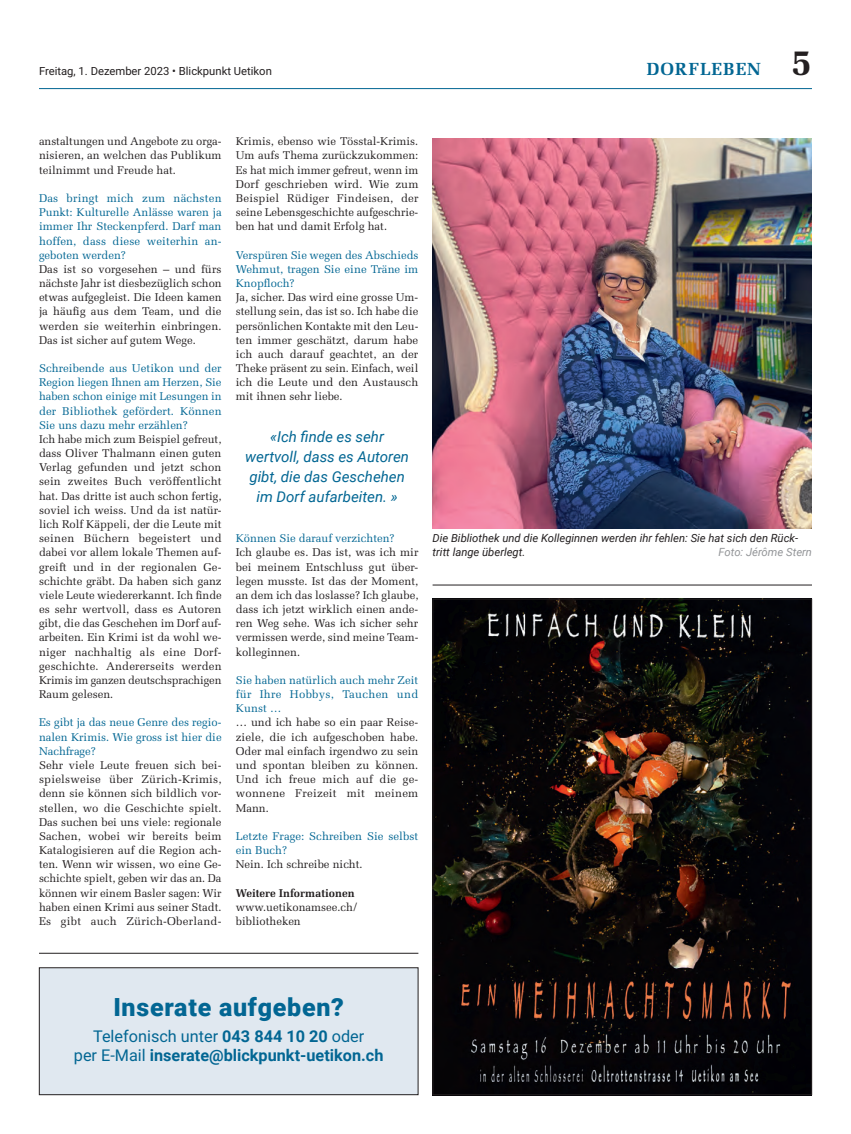
<style>
.page{position:relative;width:851px;height:1134px;background:#fff}
.page>*{position:absolute;margin:0;border:0;box-sizing:border-box;transform-origin:0 0}
.t1{font:900 25px "Roboto";letter-spacing:.03em;color:#026693}
.t2{font:700 17.5px "Melior LT Std";letter-spacing:.05em;color:#026693}
.t3{font:700 16.25px/18.8px "Roboto";color:#026693;text-align:center}
.t4{font:italic 15px/20px "Roboto";color:#026693;text-align:center}
.t5{font:11.25px/14.1px "Melior LT Std";color:#231f20;text-align:justify}
.t6{font:11.25px/14.1px "Melior LT Std";letter-spacing:.005em;color:#026693;text-align:justify}
.t7{font:italic 11.25px/14.1px "Roboto";color:#231f20}
.t8{font:11.25px "Roboto";color:#231f20}
.t9{font:700 11.25px "Melior LT Std";color:#231f20}
.t10{font:italic 11.25px "Roboto";color:#939598}
.s1{font-size:37.5px;color:#231f20}
.s2{font-weight:400}
</style>
<div class="page">
<hr style="left:39px;top:88px;width:772px;height:1px;background:#026693">
<img style="left:434px;top:601px;width:375px;height:492px">
<hr style="left:432px;top:585px;width:379px;height:1px;background:#231f20">
<hr style="left:39px;top:953px;width:379px;height:1px;background:#231f20">
<img style="left:432px;top:138px;width:379px;height:390px">
<div style="left:39px;top:968px;width:379px;height:127px;background:#e0e8f0"></div>
<div style="left:39px;top:967px;width:379px;height:128px;border:1px solid #231f20"></div>
<p class="t8" style="left:39px;top:63px;width:234px">Freitag, 1. Dezember 2023 • Blickpunkt Uetikon</p>
<h2 class="t2" style="left:646px;top:58px;width:166px">DORFLEBEN <span class="s1">5</span></h2>
<p class="t5" style="left:39px;top:134px;width:184px">anstaltungen und Angebote zu orga&shy;nisieren, an welchen das Publikum teilnimmt und Freude hat.</p>
<p class="t6" style="left:39px;top:191px;width:184px">Das bringt mich zum nächsten Punkt: Kulturelle Anlässe waren ja immer Ihr Steckenpferd. Darf man hoffen, dass diese weiterhin an&shy;geboten werden?</p>
<p class="t5" style="left:39px;top:262px;width:184px">Das ist so vorgesehen – und fürs nächste Jahr ist diesbezüglich schon etwas aufgegleist. Die Ideen kamen ja häufig aus dem Team, und die werden sie weiterhin einbringen.<br>Das ist sicher auf gutem Wege.</p>
<p class="t6" style="left:39px;top:361px;width:184px">Schreibende aus Uetikon und der Region liegen Ihnen am Herzen, Sie haben schon einige mit Lesungen in der Bibliothek gefördert. Können Sie uns dazu mehr erzählen?</p>
<p class="t5" style="left:39px;top:432px;width:184px">Ich habe mich zum Beispiel gefreut, dass Oliver Thalmann einen guten Verlag gefunden und jetzt schon sein zweites Buch veröffentlicht hat. Das dritte ist auch schon fertig, soviel ich weiss. Und da ist natür&shy;lich Rolf Käppeli, der die Leute mit seinen Büchern begeistert und dabei vor allem lokale Themen auf&shy;greift und in der regionalen Ge&shy;schichte gräbt. Da haben sich ganz viele Leute wiedererkannt. Ich finde es sehr wertvoll, dass es Autoren gibt, die das Geschehen im Dorf auf&shy;arbeiten. Ein Krimi ist da wohl we&shy;niger nachhaltig als eine Dorf&shy;geschichte. Andererseits werden Krimis im ganzen deutschsprachigen Raum gelesen.</p>
<p class="t6" style="left:39px;top:716px;width:184px">Es gibt ja das neue Genre des regio&shy;nalen Krimis. Wie gross ist hier die Nachfrage?</p>
<p class="t5" style="left:39px;top:758px;width:184px">Sehr viele Leute freuen sich bei&shy;spielsweise über Zürich-Krimis, denn sie können sich bildlich vor&shy;stellen, wo die Geschichte spielt.<br>Das suchen bei uns viele: regionale Sachen, wobei wir bereits beim Katalogisieren auf die Region ach&shy;ten. Wenn wir wissen, wo eine Ge&shy;schichte spielt, geben wir das an. Da können wir einem Basler sagen: Wir haben einen Krimi aus seiner Stadt.<br>Es gibt auch Zürich-Oberland-</p>
<p class="t5" style="left:236px;top:134px;width:184px">Krimis, ebenso wie Tösstal-Krimis.<br>Um aufs Thema zurückzukommen:<br>Es hat mich immer gefreut, wenn im Dorf geschrieben wird. Wie zum Beispiel Rüdiger Findeisen, der seine Lebensgeschichte aufgeschrie&shy;ben hat und damit Erfolg hat.</p>
<p class="t6" style="left:236px;top:248px;width:184px">Verspüren Sie wegen des Abschieds Wehmut, tragen Sie eine Träne im Knopfloch?</p>
<p class="t5" style="left:236px;top:290px;width:184px">Ja, sicher. Das wird eine grosse Um&shy;stellung sein, das ist so. Ich habe die persönlichen Kontakte mit den Leu&shy;ten immer geschätzt, darum habe ich auch darauf geachtet, an der Theke präsent zu sein. Einfach, weil ich die Leute und den Austausch mit ihnen sehr liebe.</p>
<h3 class="t4" style="left:245px;top:426px;width:165px">«Ich finde es sehr wertvoll, dass es Autoren gibt, die das Geschehen im Dorf aufarbeiten. »</h3>
<p class="t6" style="left:236px;top:531px;width:160px">Können Sie darauf verzichten?</p>
<p class="t5" style="left:236px;top:545px;width:184px">Ich glaube es. Das ist, was ich mir bei meinem Entschluss gut über&shy;legen musste. Ist das der Moment, an dem ich das loslasse? Ich glaube, dass ich jetzt wirklich einen ande&shy;ren Weg sehe. Was ich sicher sehr vermissen werde, sind meine Team&shy;kolleginnen.</p>
<p class="t6" style="left:236px;top:673px;width:184px">Sie haben natürlich auch mehr Zeit für Ihre Hobbys, Tauchen und Kunst …</p>
<p class="t5" style="left:236px;top:716px;width:184px">… und ich habe so ein paar Reise&shy;ziele, die ich aufgeschoben habe.<br>Oder mal einfach irgendwo zu sein und spontan bleiben zu können.<br>Und ich freue mich auf die ge&shy;wonnene Freizeit mit meinem Mann.</p>
<p class="t6" style="left:236px;top:829px;width:184px">Letzte Frage: Schreiben Sie selbst ein Buch?</p>
<p class="t5" style="left:236px;top:857px;width:128px">Nein. Ich schreibe nicht.</p>
<p class="t9" style="left:236px;top:886px;width:120px">Weitere Informationen</p>
<p class="t5" style="left:236px;top:900px;width:123px">www.uetikonamsee.ch/ bibliotheken</p>
<p class="t7" style="left:432px;top:531px;width:367px">Die Bibliothek und die Kolleginnen werden ihr fehlen: Sie hat sich den Rück&shy;tritt lange überlegt.</p>
<p class="t10" style="left:718px;top:544px;width:95px">Foto: Jérôme Stern</p>
<h1 class="t1" style="left:113px;top:989px;width:232px">Inserate aufgeben?</h1>
<h3 class="t3" style="left:74px;top:1026px;width:311px"><span class="s2">Telefonisch unter</span> 043 844 10 20 <span class="s2">oder<br>per E-Mail</span> inserate@blickpunkt-uetikon.ch</h3>
</div>
